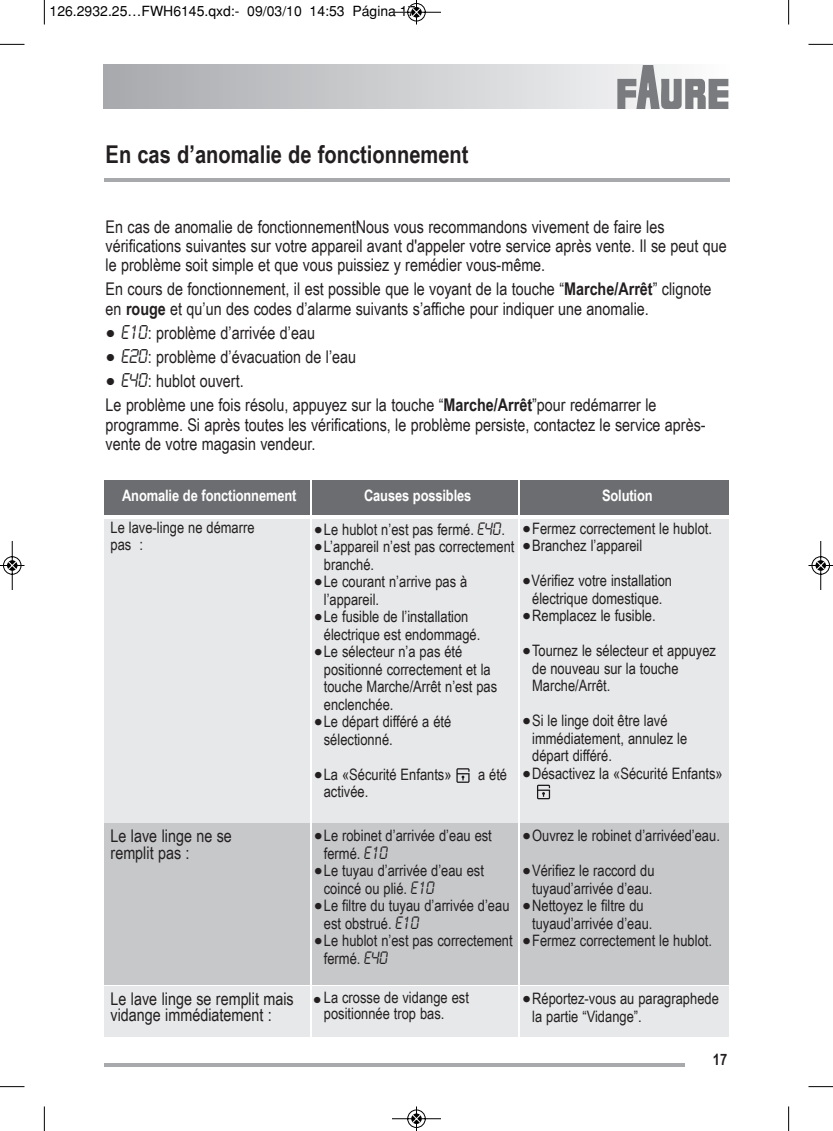
<style>
.page{position:relative;width:833px;height:1131px;background:#fff}
.page>*{position:absolute;margin:0;border:0;box-sizing:border-box;transform-origin:0 0}
.t1{font:700 24.5px "Arial Narrow";color:#231f20}
.t2{font:17.5px/19.2px "Arial Narrow";color:#231f20}
.t3{font:15.75px/17.5px "Arial Narrow";color:#231f20}
.t4{font:700 15.75px "Arial Narrow";letter-spacing:-.01em;color:#fff}
.t5{font:700 15.75px "Arial Narrow";color:#231f20}
.t6{font:14px "Helvetica";color:#000}
.s1{font-weight:700}
.s2{font-family:"Lucida Grande"}
.s3{font-family:"LCD2 Normal"}
</style>
<div class="page">
<svg style="left:104px;top:64px;width:625px;height:45px;background:#c9cacd"></svg>
<hr style="left:104px;top:178px;width:625px;height:4px;background:#a8a9ad">
<div style="left:104px;top:480px;width:206px;height:34px;background:#6c6d70"></div>
<div style="left:312px;top:480px;width:206px;height:34px;background:#6c6d70"></div>
<div style="left:521px;top:480px;width:208px;height:34px;background:#6c6d70"></div>
<div style="left:104px;top:519px;width:206px;height:303px;background:#e7e8e9"></div>
<div style="left:312px;top:519px;width:206px;height:303px;background:#e7e8e9"></div>
<svg style="left:456px;top:768px;width:13px;height:14px"></svg>
<div style="left:520px;top:519px;width:209px;height:303px;background:#e7e8e9"></div>
<svg style="left:537px;top:784px;width:13px;height:15px"></svg>
<div style="left:104px;top:823px;width:206px;height:161px;background:#c7c8ca"></div>
<div style="left:312px;top:823px;width:206px;height:161px;background:#c7c8ca"></div>
<div style="left:520px;top:823px;width:209px;height:161px;background:#c7c8ca"></div>
<div style="left:104px;top:986px;width:206px;height:50px;background:#e7e8e9"></div>
<div style="left:312px;top:986px;width:206px;height:50px;background:#e7e8e9"></div>
<div style="left:520px;top:986px;width:209px;height:50px;background:#e7e8e9"></div>
<svg style="left:617px;top:65px;width:111px;height:44px"></svg>
<hr style="left:104px;top:1063px;width:580px;height:3px;background:#a8a9ad">
<svg style="left:44px;top:0;width:1px;height:25px"></svg>
<svg style="left:0;top:44px;width:24px;height:1px"></svg>
<svg style="left:788px;top:0;width:1px;height:25px"></svg>
<svg style="left:808px;top:44px;width:25px;height:1px"></svg>
<svg style="left:44px;top:1106px;width:1px;height:24px"></svg>
<svg style="left:0;top:1086px;width:24px;height:1px"></svg>
<svg style="left:788px;top:1106px;width:1px;height:24px"></svg>
<svg style="left:808px;top:1086px;width:25px;height:1px"></svg>
<svg style="left:392px;top:0;width:49px;height:25px"></svg>
<svg style="left:392px;top:1106px;width:49px;height:24px"></svg>
<svg style="left:0;top:541px;width:25px;height:49px"></svg>
<svg style="left:808px;top:541px;width:25px;height:49px"></svg>
<p class="t6" style="left:50px;top:3px;width:367px">126.2932.25…FWH6145.qxd:- 09/03/10 14:53 Página 17</p>
<h1 class="t1" style="left:106px;top:140px;width:364px">En cas d’anomalie de fonctionnement</h1>
<p class="t2" style="left:106px;top:216px;width:623px">En cas de anomalie de fonctionnementNous vous recommandons vivement de faire les vérifications suivantes sur votre appareil avant d'appeler votre service après vente. Il se peut que le problème soit simple et que vous puissiez y remédier vous-même.</p>
<p class="t2" style="left:106px;top:279px;width:607px">En cours de fonctionnement, il est possible que le voyant de la touche “<span class="s1">Marche/Arrêt</span>” clignote en <span class="s1">rouge</span> et qu’un des codes d’alarme suivants s’affiche pour indiquer une anomalie.</p>
<p class="t2" style="left:106px;top:323px;width:211px"><span class="s2">●</span> <span class="s3">E10</span>: problème d’arrivée d’eau</p>
<p class="t2" style="left:106px;top:347px;width:252px"><span class="s2">●</span> <span class="s3">E20</span>: problème d’évacuation de l’eau</p>
<p class="t2" style="left:106px;top:369px;width:552px;line-height:24.2px"><span class="s2">●</span> <span class="s3">E40</span>: hublot ouvert.<br>Le problème une fois résolu, appuyez sur la touche “<span class="s1">Marche/Arrêt</span>”pour redémarrer le</p>
<p class="t2" style="left:106px;top:415px;width:601px">programme. Si après toutes les vérifications, le problème persiste, contactez le service après&shy;vente de votre magasin vendeur.</p>
<p class="t4" style="left:122px;top:486px;width:176px">Anomalie de fonctionnement</p>
<p class="t4" style="left:364px;top:486px;width:109px">Causes possibles</p>
<p class="t4" style="left:602px;top:486px;width:52px">Solution</p>
<p class="t3" style="left:111px;top:518px;width:145px">Le lave-linge ne démarre pas :</p>
<p class="t3" style="left:314px;top:520px;width:193px"><span class="s2">●</span>Le hublot n’est pas fermé. <span class="s3">E40</span>.</p>
<p class="t3" style="left:522px;top:519px;width:191px"><span class="s2">●</span>Fermez correctement le hublot.</p>
<p class="t3" style="left:522px;top:536px;width:122px"><span class="s2">●</span>Branchez l’appareil</p>
<p class="t3" style="left:522px;top:571px;width:151px;text-align:center"><span class="s2">●</span>Vérifiez votre installation électrique domestique.</p>
<p class="t3" style="left:522px;top:606px;width:135px"><span class="s2">●</span>Remplacez le fusible.</p>
<p class="t3" style="left:532px;top:641px;width:185px;text-indent:-10px"><span class="s2">●</span>Tournez le sélecteur et appuyez de nouveau sur la touche<br>Marche/Arrêt.</p>
<p class="t3" style="left:532px;top:711px;width:157px;text-indent:-10px"><span class="s2">●</span>Si le linge doit être lavé immédiatement, annulez le départ différé.</p>
<p class="t3" style="left:522px;top:764px;width:202px"><span class="s2">●</span>Désactivez la «Sécurité Enfants»</p>
<p class="t3" style="left:324px;top:537px;width:192px;text-indent:-10px"><span class="s2">●</span>L’appareil n’est pas correctement branché.</p>
<p class="t3" style="left:324px;top:572px;width:145px;text-indent:-10px"><span class="s2">●</span>Le courant n’arrive pas à l’appareil.</p>
<p class="t3" style="left:324px;top:607px;width:158px;text-indent:-10px"><span class="s2">●</span>Le fusible de l’installation électrique est endommagé.</p>
<p class="t3" style="left:324px;top:642px;width:175px;text-indent:-10px"><span class="s2">●</span>Le sélecteur n’a pas été positionné correctement et la touche Marche/Arrêt n’est pas enclenchée.</p>
<p class="t3" style="left:324px;top:712px;width:129px;text-indent:-10px"><span class="s2">●</span>Le départ différé a été sélectionné.</p>
<p class="t3" style="left:314px;top:765px;width:139px"><span class="s2">●</span>La «Sécurité Enfants»</p>
<p class="t3" style="left:478px;top:765px;width:31px">a été</p>
<p class="t3" style="left:324px;top:782px;width:46px">activée.</p>
<p class="t2" style="left:111px;top:826px;width:123px;line-height:17.5px">Le lave linge ne se remplit pas :</p>
<p class="t3" style="left:324px;top:826px;width:170px;text-indent:-10px"><span class="s2">●</span>Le robinet d’arrivée d’eau est fermé. <span class="s3">E10</span></p>
<p class="t3" style="left:324px;top:861px;width:162px;text-indent:-10px"><span class="s2">●</span>Le tuyau d’arrivée d’eau est coincé ou plié. <span class="s3">E10</span></p>
<p class="t3" style="left:324px;top:896px;width:187px;text-indent:-10px"><span class="s2">●</span>Le filtre du tuyau d’arrivée d’eau est obstrué. <span class="s3">E10</span></p>
<p class="t3" style="left:324px;top:931px;width:190px;text-indent:-10px"><span class="s2">●</span>Le hublot n’est pas correctement fermé. <span class="s3">E40</span></p>
<p class="t3" style="left:522px;top:826px;width:199px"><span class="s2">●</span>Ouvrez le robinet d’arrivéed’eau.</p>
<p class="t3" style="left:522px;top:861px;width:134px;text-align:center"><span class="s2">●</span>Vérifiez le raccord du tuyaud’arrivée d’eau.</p>
<p class="t3" style="left:532px;top:896px;width:122px;text-indent:-10px"><span class="s2">●</span>Nettoyez le filtre du tuyaud’arrivée d’eau.</p>
<p class="t3" style="left:522px;top:931px;width:191px"><span class="s2">●</span>Fermez correctement le hublot.</p>
<p class="t2" style="left:111px;top:990px;width:185px;line-height:16.1px">Le lave linge se remplit mais vidange immédiatement :</p>
<p class="t3" style="left:324px;top:989px;width:147px;line-height:16.1px;text-indent:-10px">● La crosse de vidange est positionnée trop bas.</p>
<p class="t3" style="left:532px;top:989px;width:188px;text-indent:-10px"><span class="s2">●</span>Réportez-vous au paragraphede la partie “Vidange”.</p>
<p class="t5" style="left:713px;top:1050px;width:16px">17</p>
</div>
